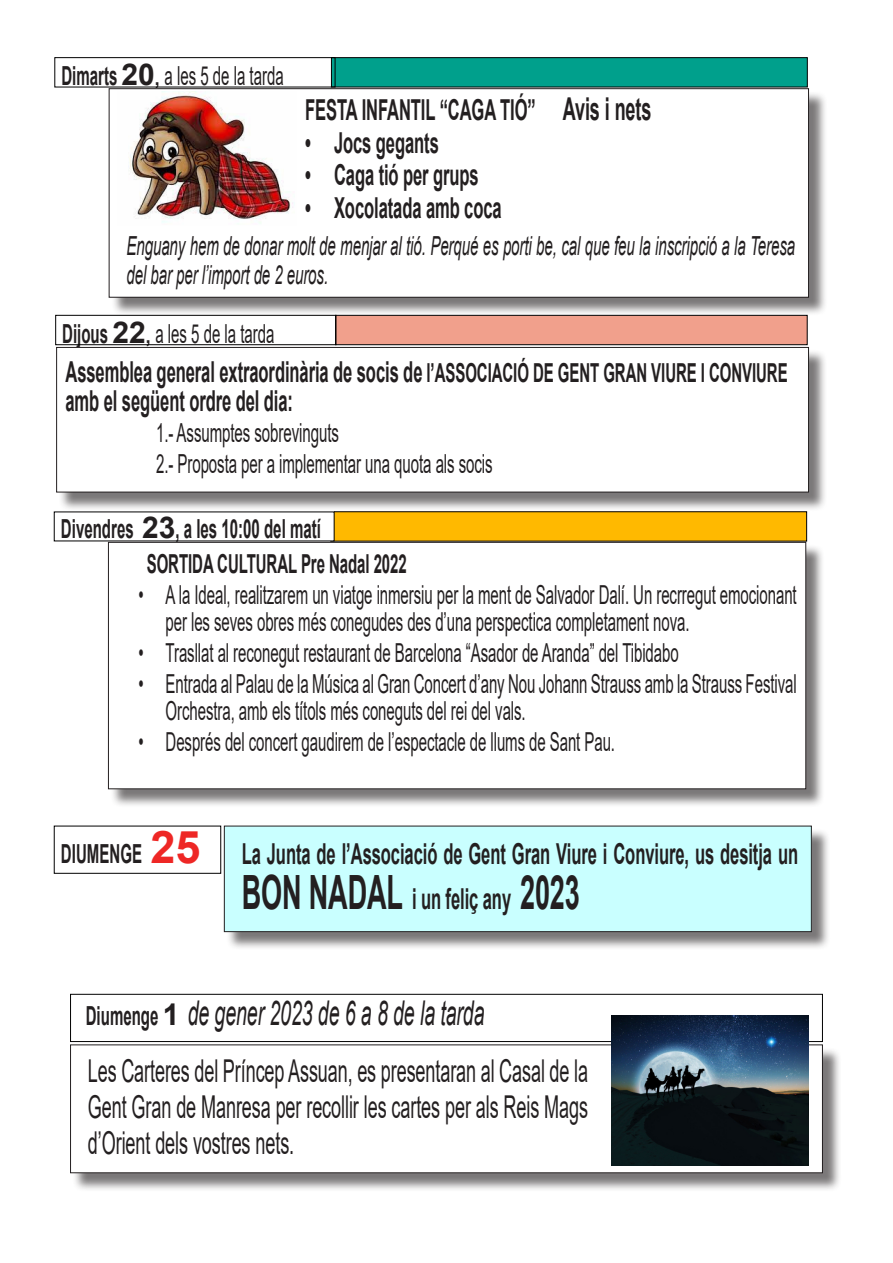
<style>
.page{position:relative;width:893px;height:1263px;background:#fff}
.page>*{position:absolute;margin:0;border:0;box-sizing:border-box;transform-origin:0 0}
.t1{font:700 47.25px "Arial";letter-spacing:-.005em;color:#231f20;scale:.57 1}
.t2{font:italic 34.2px "Arial";letter-spacing:-.005em;color:#231f20;scale:.57 1}
.t3{font:31.5px/36px "Arial";letter-spacing:-.005em;color:#231f20;text-align:justify;scale:.57 1}
.t4{font:700 28.8px "Arial";letter-spacing:-.005em;color:#231f20;scale:.57 1}
.t5{font:26.25px "Arial";letter-spacing:-.005em;color:#231f20;scale:.57 1}
.t6{font:italic 26.25px/28.5px "Arial";letter-spacing:-.005em;color:#231f20;scale:.57 1}
.t7{font:700 26.25px "Arial";color:#231f20;scale:.57 1}
.t8{font:26.1px/26.8px "Arial";letter-spacing:-.005em;color:#231f20;scale:.57 1}
.t9{font:700 26.1px "Arial";letter-spacing:-.005em;color:#231f20;scale:.57 1}
.s1{font-weight:700}
.s2{font-weight:700;font-size:30px}
.s3{font-weight:700;font-size:19.8px}
.s4{font-size:31.5px}
.s5{font-size:26.1px}
.s6{font-size:30px}
.s7{font-size:45px;color:#ee2725}
.s8{font-size:28.8px}
.s9{font-weight:700;font-style:normal;font-size:26.25px}
.s10{font-weight:700;font-style:normal;font-size:30px}
</style>
<div class="page">
<div style="left:331px;top:511px;width:476px;height:30px;background:#ffb900"></div>
<div style="left:110px;top:544px;width:715px;height:264px;background:#231f20;opacity:.6"></div>
<div style="left:108px;top:542px;width:698px;height:247px;background:#fff"></div>
<div style="left:108px;top:542px;width:698px;height:247px;border:1px solid #231f20"></div>
<div style="left:335px;top:315px;width:472px;height:30px;background:#f1a08c;border:1px solid #000"></div>
<div style="left:55px;top:315px;width:281px;height:30px;border:1px solid #000"></div>
<div style="left:58px;top:349px;width:769px;height:162px;background:#231f20;opacity:.6"></div>
<div style="left:57px;top:347px;width:751px;height:145px;background:#fff"></div>
<div style="left:56px;top:347px;width:753px;height:145px;border:1px solid #231f20"></div>
<div style="left:331px;top:57px;width:476px;height:30px;background:#00a08c;border:1px solid #000"></div>
<div style="left:55px;top:57px;width:280px;height:30px;border:1px solid #000"></div>
<div style="left:111px;top:90px;width:717px;height:226px;background:#231f20;opacity:.6"></div>
<div style="left:109px;top:89px;width:699px;height:208px;background:#fff"></div>
<div style="left:109px;top:88px;width:700px;height:210px;border:1px solid #231f20"></div>
<img style="left:129px;top:91px;width:166px;height:132px">
<div style="left:54px;top:826px;width:167px;height:48px;border:1px solid #000"></div>
<div style="left:226px;top:828px;width:604px;height:122px;background:#231f20;opacity:.6"></div>
<div style="left:224px;top:826px;width:587px;height:106px;background:#c9ffff"></div>
<div style="left:224px;top:826px;width:588px;height:106px;border:1px solid #231f20"></div>
<div style="left:70px;top:994px;width:753px;height:48px;border:1px solid #000"></div>
<div style="left:72px;top:1047px;width:769px;height:145px;background:#231f20;opacity:.6"></div>
<div style="left:71px;top:1045px;width:751px;height:128px;background:#fff"></div>
<img style="left:611px;top:1016px;width:198px;height:149px">
<p class="t5" style="left:61px;top:58px;width:392px"><span class="s1">Dimarts</span> <span class="s2">20</span><span class="s3">,</span> a les 5 de la tarda</p>
<p class="t4" style="left:305px;top:89px;width:609px">FESTA INFANTIL “CAGA TIÓ” <span class="s4">Avis i nets</span></p>
<p class="t4" style="left:305px;top:122px;width:236px">• Jocs gegants</p>
<p class="t4" style="left:305px;top:155px;width:306px">• Caga tió per grups</p>
<p class="t4" style="left:305px;top:188px;width:346px">• Xocolatada amb coca</p>
<p class="t6" style="left:127px;top:232px;width:1175px">Enguany hem de donar molt de menjar al tió. Perqué es porti be, cal que feu la inscripció a la Teresa del bar per l’import de 2 euros.</p>
<p class="t5" style="left:62px;top:316px;width:374px"><span class="s1">Dijous</span> <span class="s2">22</span><span class="s3">,</span> a les 5 de la tarda</p>
<p class="t4" style="left:65px;top:352px;width:1268px">Assemblea general extraordinària de socis de <span class="s5">l’ASSOCIACIÓ DE GENT GRAN VIURE I CONVIURE</span></p>
<p class="t4" style="left:65px;top:380px;width:401px">amb el següent ordre del dia:</p>
<p class="t5" style="left:156px;top:415px;width:322px">1.- Assumptes sobrevinguts</p>
<p class="t5" style="left:156px;top:446px;width:592px">2.- Proposta per a implementar una quota als socis</p>
<p class="t7" style="left:61px;top:511px;width:458px">Divendres <span class="s6">23</span>, a les 10:00 del matí</p>
<p class="t9" style="left:147px;top:545px;width:458px">SORTIDA CULTURAL Pre Nadal 2022</p>
<p class="t8" style="left:166px;top:581px;width:1109px;text-indent:-27px">• A la Ideal, realitzarem un viatge inmersiu per la ment de Salvador Dalí. Un recrregut emocionant per les seves obres més conegudes des d’una perspectica completament nova.</p>
<p class="t8" style="left:139px;top:639px;width:949px">• Trasllat al reconegut restaurant de Barcelona “Asador de Aranda” del Tibidabo</p>
<p class="t8" style="left:166px;top:670px;width:1109px;text-indent:-27px">• Entrada al Palau de la Música al Gran Concert d’any Nou Johann Strauss amb la Strauss Festival<br>Orchestra, amb els títols més coneguts del rei del vals.</p>
<p class="t8" style="left:139px;top:728px;width:837px">• Després del concert gaudirem de l’espectacle de llums de Sant Pau.</p>
<p class="t7" style="left:61px;top:835px;width:246px">DIUMENGE <span class="s7">25</span></p>
<p class="t4" style="left:242px;top:834px;width:978px">La Junta de l’Associació de Gent Gran Viure i Conviure, us desitja un</p>
<p class="t1" style="left:242px;top:859px;width:595px">BON NADAL <span class="s8">i un feliç any</span> 2023</p>
<p class="t2" style="left:86px;top:991px;width:701px"><span class="s9">Diumenge</span> <span class="s10">1</span> de gener 2023 de 6 a 8 de la tarda</p>
<p class="t3" style="left:88px;top:1052px;width:879px">Les Carteres del Príncep Assuan, es presentaran al Casal de la Gent Gran de Manresa per recollir les cartes per als Reis Mags d’Orient dels vostres nets.</p>
</div>
